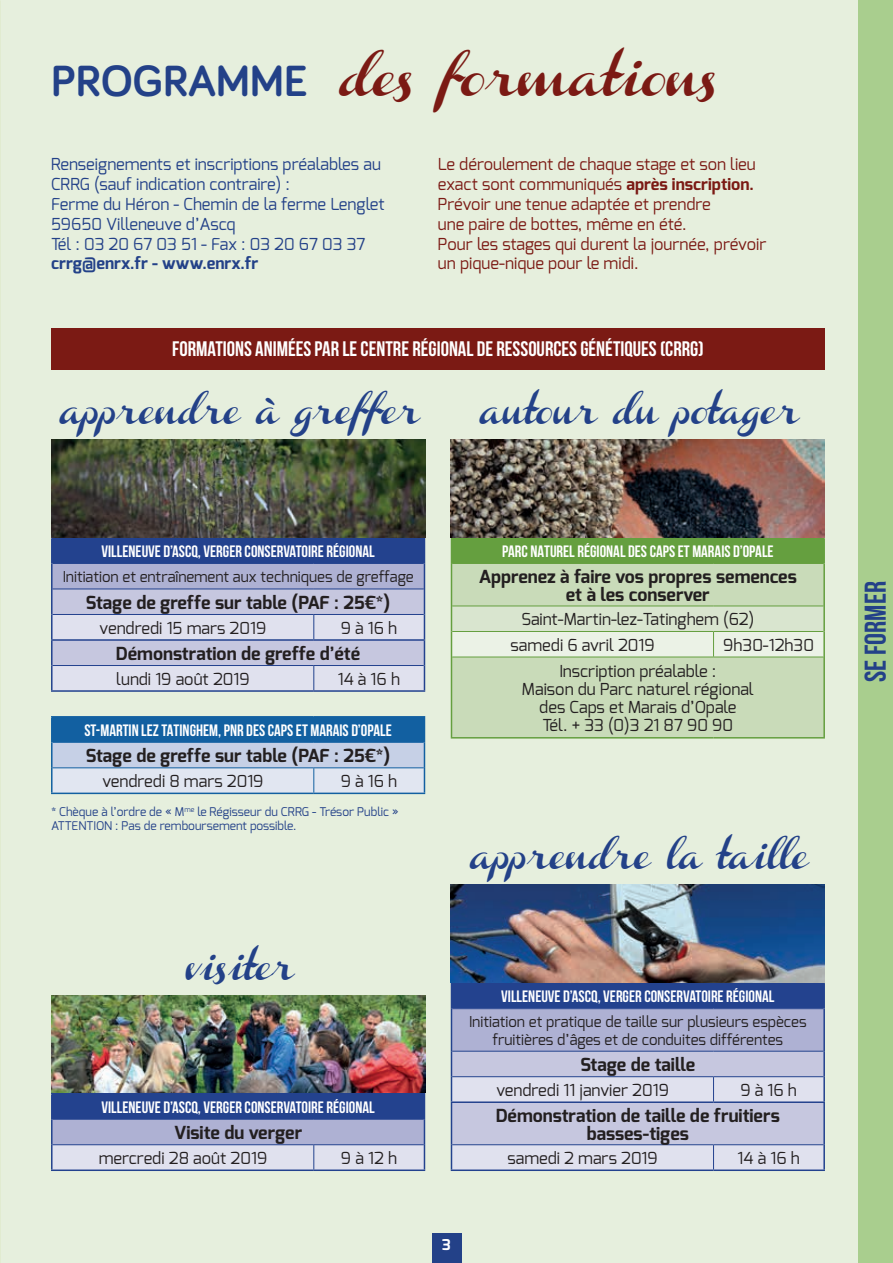
<style>
.page{position:relative;width:893px;height:1263px;background:#e6efdd}
.page>*{position:absolute;margin:0;border:0;box-sizing:border-box;transform-origin:0 0}
.t1{font:700 45px "Bariol";color:#234188}
.t2{font:37.5px "Channel Slanted 2";color:#7b1a14}
.t3{font:700 30px "Bebas Neue";color:#234188}
.t4{font:27px "Channel Slanted 2";color:#234188;scale:.95 1}
.t5{font:700 21px "Bebas Neue";color:#fff}
.t6{font:700 18px/18px "Exo";color:#231f20;text-align:center}
.t7{font:16.5px/18px "Exo";color:#231f20}
.t8{font:700 16.5px "Bebas Neue";color:#fff}
.t9{font:16.5px/19.8px "Exo";color:#7b1a14}
.t10{font:16.5px/19.8px "Exo";color:#234188}
.t11{font:700 16.5px "Exo";color:#234188}
.t12{font:15px/18px "Exo";color:#231f20;text-align:center}
.t13{font:700 15px "Exo";color:#fff}
.t14{font:12px/14.4px "Exo";color:#234188}
.s1{font-weight:700}
</style>
<div class="page">
<div style="left:859px;top:0;width:34px;height:1263px;background:#a9ce8e"></div>
<img style="left:0;top:0;width:1px;height:1263px">
<div style="left:451px;top:538px;width:373px;height:25px;background:#659f3f"></div>
<div style="left:452px;top:564px;width:371px;height:173px;background:#c9dbb9"></div>
<hr style="left:452px;top:563px;width:261px;height:1px;background:#659f3f">
<hr style="left:713px;top:563px;width:110px;height:1px;background:#659f3f">
<hr style="left:452px;top:657px;width:261px;height:1px;background:#659f3f">
<hr style="left:713px;top:657px;width:110px;height:1px;background:#659f3f">
<hr style="left:451px;top:537px;width:262px;height:2px;background:#659f3f">
<hr style="left:713px;top:537px;width:112px;height:2px;background:#659f3f">
<hr style="left:823px;top:539px;width:2px;height:24px;background:#659f3f">
<hr style="left:451px;top:563px;width:1px;height:43px;background:#659f3f">
<hr style="left:823px;top:563px;width:2px;height:43px;background:#659f3f">
<hr style="left:823px;top:606px;width:2px;height:25px;background:#659f3f">
<svg style="left:451px;top:606px;width:373px;height:51px"></svg>
<hr style="left:823px;top:631px;width:2px;height:26px;background:#659f3f">
<hr style="left:451px;top:657px;width:1px;height:80px;background:#659f3f">
<hr style="left:823px;top:657px;width:2px;height:80px;background:#659f3f">
<hr style="left:451px;top:737px;width:262px;height:1px;background:#659f3f">
<hr style="left:713px;top:737px;width:112px;height:1px;background:#659f3f">
<hr style="left:51px;top:1093px;width:263px;height:1px;background:#23428e">
<hr style="left:51px;top:1094px;width:2px;height:25px;background:#23428e">
<hr style="left:314px;top:1093px;width:111px;height:1px;background:#23428e">
<hr style="left:51px;top:1119px;width:2px;height:26px;background:#23428e">
<hr style="left:51px;top:1145px;width:2px;height:24px;background:#23428e">
<svg style="left:52px;top:1094px;width:373px;height:75px;background:#8b98c2"></svg>
<hr style="left:51px;top:1169px;width:263px;height:2px;background:#23428e">
<hr style="left:314px;top:1169px;width:111px;height:2px;background:#23428e">
<hr style="left:51px;top:641px;width:2px;height:24px;background:#23428e">
<hr style="left:51px;top:665px;width:2px;height:25px;background:#23428e">
<hr style="left:51px;top:690px;width:263px;height:2px;background:#23428e">
<hr style="left:314px;top:690px;width:111px;height:2px;background:#23428e">
<hr style="left:51px;top:537px;width:263px;height:2px;background:#23428e">
<hr style="left:51px;top:539px;width:2px;height:24px;background:#23428e">
<hr style="left:314px;top:537px;width:111px;height:2px;background:#23428e">
<hr style="left:51px;top:563px;width:2px;height:26px;background:#23428e">
<hr style="left:51px;top:589px;width:2px;height:25px;background:#23428e">
<hr style="left:51px;top:614px;width:2px;height:25px;background:#23428e">
<svg style="left:52px;top:539px;width:373px;height:152px;background:#aab1d1"></svg>
<hr style="left:51px;top:639px;width:263px;height:2px;background:#23428e">
<hr style="left:314px;top:639px;width:111px;height:2px;background:#23428e">
<div style="left:451px;top:983px;width:373px;height:26px;background:#23428e"></div>
<div style="left:451px;top:1009px;width:373px;height:42px;background:#aeb1d3"></div>
<hr style="left:451px;top:982px;width:262px;height:2px;background:#23428e">
<hr style="left:713px;top:982px;width:112px;height:2px;background:#23428e">
<hr style="left:823px;top:984px;width:2px;height:25px;background:#23428e">
<hr style="left:451px;top:1009px;width:1px;height:42px;background:#23428e">
<hr style="left:823px;top:1009px;width:2px;height:42px;background:#23428e">
<hr style="left:823px;top:1051px;width:2px;height:26px;background:#23428e">
<hr style="left:823px;top:1077px;width:2px;height:24px;background:#23428e">
<hr style="left:713px;top:1101px;width:112px;height:2px;background:#23428e">
<hr style="left:823px;top:1103px;width:2px;height:42px;background:#23428e">
<svg style="left:451px;top:1051px;width:373px;height:118px;background:#c9cbe1"></svg>
<hr style="left:823px;top:1145px;width:2px;height:24px;background:#23428e">
<hr style="left:451px;top:1169px;width:262px;height:2px;background:#23428e">
<hr style="left:713px;top:1169px;width:112px;height:2px;background:#23428e">
<hr style="left:51px;top:716px;width:263px;height:1px;background:#1260a1">
<hr style="left:51px;top:717px;width:2px;height:25px;background:#1260a1">
<hr style="left:314px;top:716px;width:111px;height:1px;background:#1260a1">
<hr style="left:51px;top:742px;width:2px;height:26px;background:#1260a1">
<hr style="left:51px;top:768px;width:2px;height:25px;background:#1260a1">
<svg style="left:52px;top:717px;width:373px;height:76px;background:#8daed0"></svg>
<hr style="left:51px;top:793px;width:263px;height:1px;background:#1260a1">
<hr style="left:314px;top:793px;width:111px;height:1px;background:#1260a1">
<img style="left:451px;top:439px;width:374px;height:98px">
<img style="left:51px;top:995px;width:374px;height:98px">
<img style="left:51px;top:439px;width:374px;height:98px">
<img style="left:451px;top:884px;width:374px;height:98px">
<div style="left:51px;top:328px;width:774px;height:42px;background:#7b1a14"></div>
<div style="left:432px;top:1233px;width:29px;height:30px;background:#234188"></div>
<h1 class="t1" style="left:51px;top:50px;width:258px">PROGRAMME</h1>
<h2 class="t2" style="left:337px;top:61px;width:381px">des formations</h2>
<p class="t10" style="left:51px;top:154px;width:335px">Renseignements et inscriptions préalables au CRRG (sauf indication contraire) :<br>Ferme du Héron - Chemin de la ferme Lenglet 59650 Villeneuve d’Ascq<br>Tél : 03 20 67 03 51 - Fax : 03 20 67 03 37</p>
<p class="t11" style="left:51px;top:253px;width:209px">crrg@enrx.fr - www.enrx.fr</p>
<p class="t9" style="left:438px;top:154px;width:330px">Le déroulement de chaque stage et son lieu exact sont communiqués <span class="s1">après inscription.<br></span>Prévoir une tenue adaptée et prendre<br>une paire de bottes, même en été.<br>Pour les stages qui durent la journée, prévoir un pique-nique pour le midi.</p>
<p class="t5" style="left:172px;top:338px;width:533px">FORMATIONS ANIMÉES PAR LE CENTRE RÉGIONAL DE RESSOURCES GÉNÉTIQUES (CRRG)</p>
<h3 class="t4" style="left:58px;top:399px;width:380px">apprendre à greffer</h3>
<h3 class="t4" style="left:478px;top:399px;width:338px">autour du potager</h3>
<p class="t8" style="left:102px;top:542px;width:275px">VILLENEUVE D’ASCQ, VERGER CONSERVATOIRE RÉGIONAL</p>
<p class="t12" style="left:63px;top:568px;width:352px">Initiation et entraînement aux techniques de greffage</p>
<p class="t6" style="left:86px;top:593px;width:306px">Stage de greffe sur table (PAF : 25€*)</p>
<p class="t7" style="left:100px;top:619px;width:168px">vendredi 15 mars 2019</p>
<p class="t7" style="left:341px;top:619px;width:58px">9 à 16 h</p>
<p class="t6" style="left:116px;top:645px;width:246px">Démonstration de greffe d’été</p>
<p class="t7" style="left:116px;top:670px;width:135px">lundi 19 août 2019</p>
<p class="t7" style="left:338px;top:670px;width:64px">14 à 16 h</p>
<p class="t8" style="left:84px;top:721px;width:309px">ST-MARTIN LEZ TATINGHEM, PNR DES CAPS ET MARAIS D’OPALE</p>
<p class="t6" style="left:86px;top:747px;width:306px">Stage de greffe sur table (PAF : 25€*)</p>
<p class="t7" style="left:102px;top:772px;width:163px">vendredi 8 mars 2019</p>
<p class="t7" style="left:341px;top:772px;width:58px">9 à 16 h</p>
<p class="t14" style="left:51px;top:804px;width:349px">* Chèque à l’ordre de « M<sup>me</sup> le Régisseur du CRRG - Trésor Public »<br>ATTENTION : Pas de remboursement possible.</p>
<h3 class="t4" style="left:184px;top:955px;width:116px">visiter</h3>
<p class="t8" style="left:102px;top:1098px;width:275px">VILLENEUVE D’ASCQ, VERGER CONSERVATOIRE RÉGIONAL</p>
<p class="t6" style="left:174px;top:1124px;width:130px">Visite du verger</p>
<p class="t7" style="left:99px;top:1149px;width:170px">mercredi 28 août 2019</p>
<p class="t7" style="left:341px;top:1149px;width:58px">9 à 12 h</p>
<p class="t8" style="left:502px;top:542px;width:273px">PARC NATUREL RÉGIONAL DES CAPS ET MARAIS D’OPALE</p>
<p class="t6" style="left:479px;top:567px;width:320px">Apprenez à faire vos propres semences et à les conserver</p>
<p class="t7" style="left:511px;top:606px;width:245px;line-height:25.5px;text-indent:11px">Saint-Martin-lez-Tatinghem (62) samedi 6 avril 2019</p>
<p class="t7" style="left:723px;top:636px;width:92px">9h30-12h30</p>
<p class="t7" style="left:522px;top:662px;width:233px;text-align:center">Inscription préalable :<br>Maison du Parc naturel régional des Caps et Marais d’Opale<br>Tél. + 33 (0)3 21 87 90 90</p>
<h3 class="t4" style="left:469px;top:844px;width:358px">apprendre la taille</h3>
<p class="t8" style="left:501px;top:987px;width:275px">VILLENEUVE D’ASCQ, VERGER CONSERVATOIRE RÉGIONAL</p>
<p class="t12" style="left:469px;top:1012px;width:339px">Initiation et pratique de taille sur plusieurs espèces fruitières d’âges et de conduites différentes</p>
<p class="t6" style="left:580px;top:1056px;width:117px">Stage de taille</p>
<p class="t7" style="left:496px;top:1081px;width:174px">vendredi 11 janvier 2019</p>
<p class="t7" style="left:740px;top:1081px;width:58px">9 à 16 h</p>
<p class="t6" style="left:496px;top:1106px;width:286px">Démonstration de taille de fruitiers basses-tiges</p>
<p class="t7" style="left:508px;top:1149px;width:152px">samedi 2 mars 2019</p>
<p class="t7" style="left:738px;top:1149px;width:64px">14 à 16 h</p>
<p class="t13" style="left:442px;top:1235px;width:10px">3</p>
<h3 class="t3" style="left:859px;top:682px;width:102px;rotate:-90deg">SE FORMER</h3>
</div>
